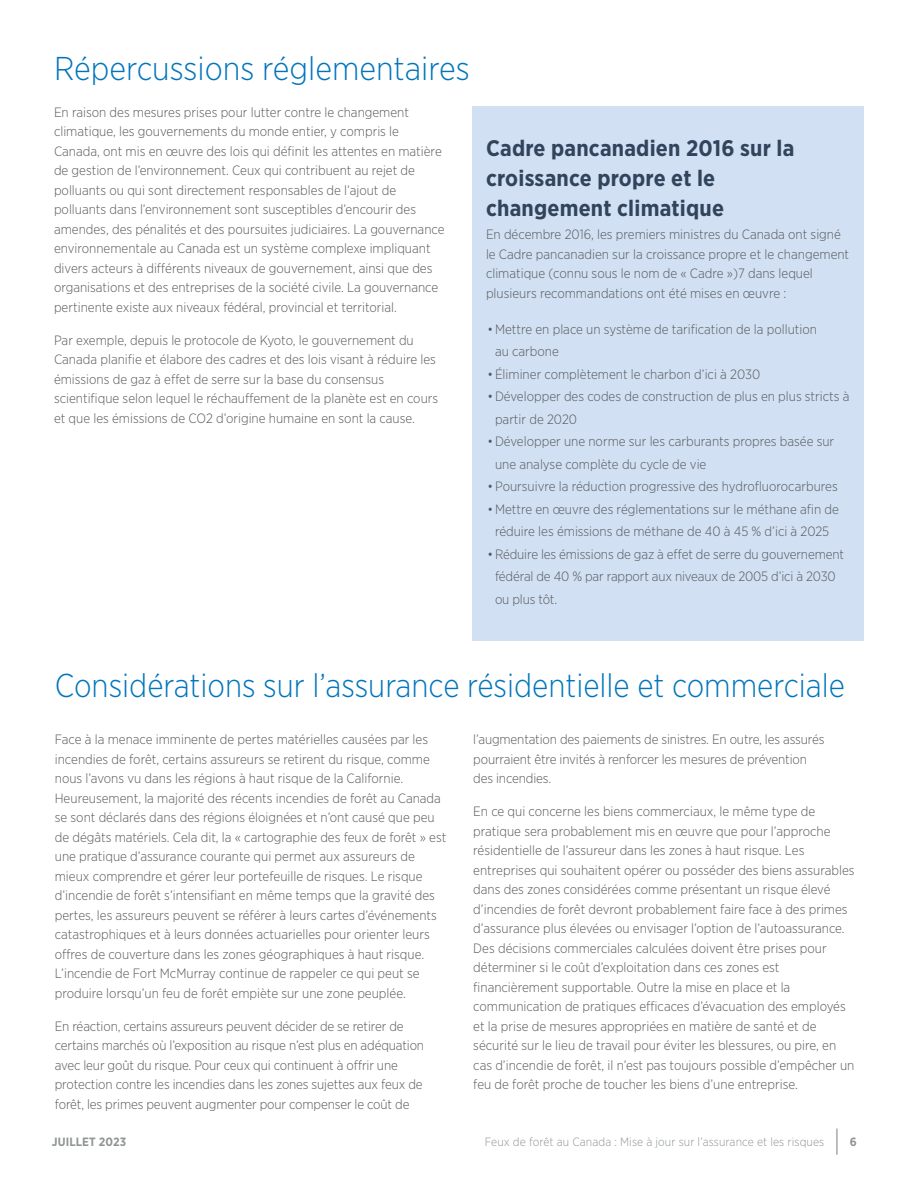
<style>
.page{position:relative;width:918px;height:1188px;background:#fff}
.page>*{position:absolute;margin:0;border:0;box-sizing:border-box;transform-origin:0 0}
.t1{font:300 33px "Gotham Narrow";color:#0075bc}
.t2{font:700 22.5px/30px "Gotham Narrow";letter-spacing:.01em;color:#31445b}
.t3{font:300 13.5px/19.5px "Gotham Narrow";color:#58595b}
.t4{font:300 12px "Gotham Narrow";letter-spacing:.01em;color:#919595}
.t5{font:700 12px "Gotham Narrow";letter-spacing:.01em;color:#919595}
</style>
<div class="page">
<svg style="left:837px;top:1129px;width:1px;height:26px"></svg>
<div style="left:472px;top:106px;width:392px;height:535px;background:#d1e0f3"></div>
<h1 class="t1" style="left:54px;top:49px;width:417px">Répercussions réglementaires</h1>
<p class="t3" style="left:54px;top:102px;width:392px">En raison des mesures prises pour lutter contre le changement climatique, les gouvernements du monde entier, y compris le Canada, ont mis en œuvre des lois qui définit les attentes en matière de gestion de l’environnement. Ceux qui contribuent au rejet de polluants ou qui sont directement responsables de l’ajout de polluants dans l’environnement sont susceptibles d’encourir des amendes, des pénalités et des poursuites judiciaires. La gouvernance environnementale au Canada est un système complexe impliquant divers acteurs à différents niveaux de gouvernement, ainsi que des organisations et des entreprises de la société civile. La gouvernance pertinente existe aux niveaux fédéral, provincial et territorial.</p>
<p class="t3" style="left:54px;top:330px;width:386px">Par exemple, depuis le protocole de Kyoto, le gouvernement du Canada planifie et élabore des cadres et des lois visant à réduire les émissions de gaz à effet de serre sur la base du consensus scientifique selon lequel le réchauffement de la planète est en cours et que les émissions de CO2 d’origine humaine en sont la cause.</p>
<h2 class="t2" style="left:486px;top:133px;width:310px">Cadre pancanadien 2016 sur la croissance propre et le changement climatique</h2>
<p class="t3" style="left:486px;top:225px;width:365px">En décembre 2016, les premiers ministres du Canada ont signé le Cadre pancanadien sur la croissance propre et le changement climatique (connu sous le nom de « Cadre »)7 dans lequel plusieurs recommandations ont été mises en œuvre :</p>
<p class="t3" style="left:495px;top:318px;width:324px;line-height:22.5px;text-indent:-8px">•Mettre en place un système de tarification de la pollution au carbone</p>
<p class="t3" style="left:488px;top:364px;width:274px">•Éliminer complètement le charbon d’ici à 2030</p>
<p class="t3" style="left:495px;top:385px;width:356px;line-height:22.5px;text-indent:-8px">•Développer des codes de construction de plus en plus stricts à partir de 2020</p>
<p class="t3" style="left:495px;top:430px;width:341px;line-height:22.5px;text-indent:-8px">•Développer une norme sur les carburants propres basée sur une analyse complète du cycle de vie</p>
<p class="t3" style="left:488px;top:477px;width:352px">•Poursuivre la réduction progressive des hydrofluorocarbures</p>
<p class="t3" style="left:488px;top:498px;width:353px;line-height:22.5px;text-align:center">•Mettre en œuvre des réglementations sur le méthane afin de réduire les émissions de méthane de 40 à 45 % d’ici à 2025</p>
<p class="t3" style="left:495px;top:543px;width:351px;line-height:22.5px;text-indent:-8px">•Réduire les émissions de gaz à effet de serre du gouvernement fédéral de 40 % par rapport aux niveaux de 2005 d’ici à 2030 ou plus tôt.</p>
<h1 class="t1" style="left:55px;top:665px;width:792px">Considérations sur l’assurance résidentielle et commerciale</h1>
<p class="t3" style="left:55px;top:729px;width:393px">Face à la menace imminente de pertes matérielles causées par les incendies de forêt, certains assureurs se retirent du risque, comme nous l’avons vu dans les régions à haut risque de la Californie.<br>Heureusement, la majorité des récents incendies de forêt au Canada se sont déclarés dans des régions éloignées et n’ont causé que peu de dégâts matériels. Cela dit, la « cartographie des feux de forêt » est une pratique d’assurance courante qui permet aux assureurs de mieux comprendre et gérer leur portefeuille de risques. Le risque d’incendie de forêt s’intensifiant en même temps que la gravité des pertes, les assureurs peuvent se référer à leurs cartes d’événements catastrophiques et à leurs données actuarielles pour orienter leurs offres de couverture dans les zones géographiques à haut risque.<br>L’incendie de Fort McMurray continue de rappeler ce qui peut se produire lorsqu’un feu de forêt empiète sur une zone peuplée.</p>
<p class="t3" style="left:55px;top:1016px;width:371px">En réaction, certains assureurs peuvent décider de se retirer de certains marchés où l’exposition au risque n’est plus en adéquation avec leur goût du risque. Pour ceux qui continuent à offrir une protection contre les incendies dans les zones sujettes aux feux de forêt, les primes peuvent augmenter pour compenser le coût de</p>
<p class="t3" style="left:473px;top:729px;width:353px">l’augmentation des paiements de sinistres. En outre, les assurés pourraient être invités à renforcer les mesures de prévention des incendies.</p>
<p class="t3" style="left:473px;top:801px;width:383px">En ce qui concerne les biens commerciaux, le même type de pratique sera probablement mis en œuvre que pour l’approche résidentielle de l’assureur dans les zones à haut risque. Les entreprises qui souhaitent opérer ou posséder des biens assurables dans des zones considérées comme présentant un risque élevé d’incendies de forêt devront probablement faire face à des primes d’assurance plus élevées ou envisager l’option de l’autoassurance.<br>Des décisions commerciales calculées doivent être prises pour déterminer si le coût d’exploitation dans ces zones est financièrement supportable. Outre la mise en place et la communication de pratiques efficaces d’évacuation des employés et la prise de mesures appropriées en matière de santé et de sécurité sur le lieu de travail pour éviter les blessures, ou pire, en cas d’incendie de forêt, il n’est pas toujours possible d’empêcher un feu de forêt proche de toucher les biens d’une entreprise.</p>
<p class="t5" style="left:52px;top:1134px;width:76px">JUILLET 2023</p>
<p class="t4" style="left:485px;top:1135px;width:341px">Feux de forêt au Canada : Mise à jour sur l’assurance et les risques</p>
<p class="t5" style="left:850px;top:1135px;width:9px">6</p>
</div>
